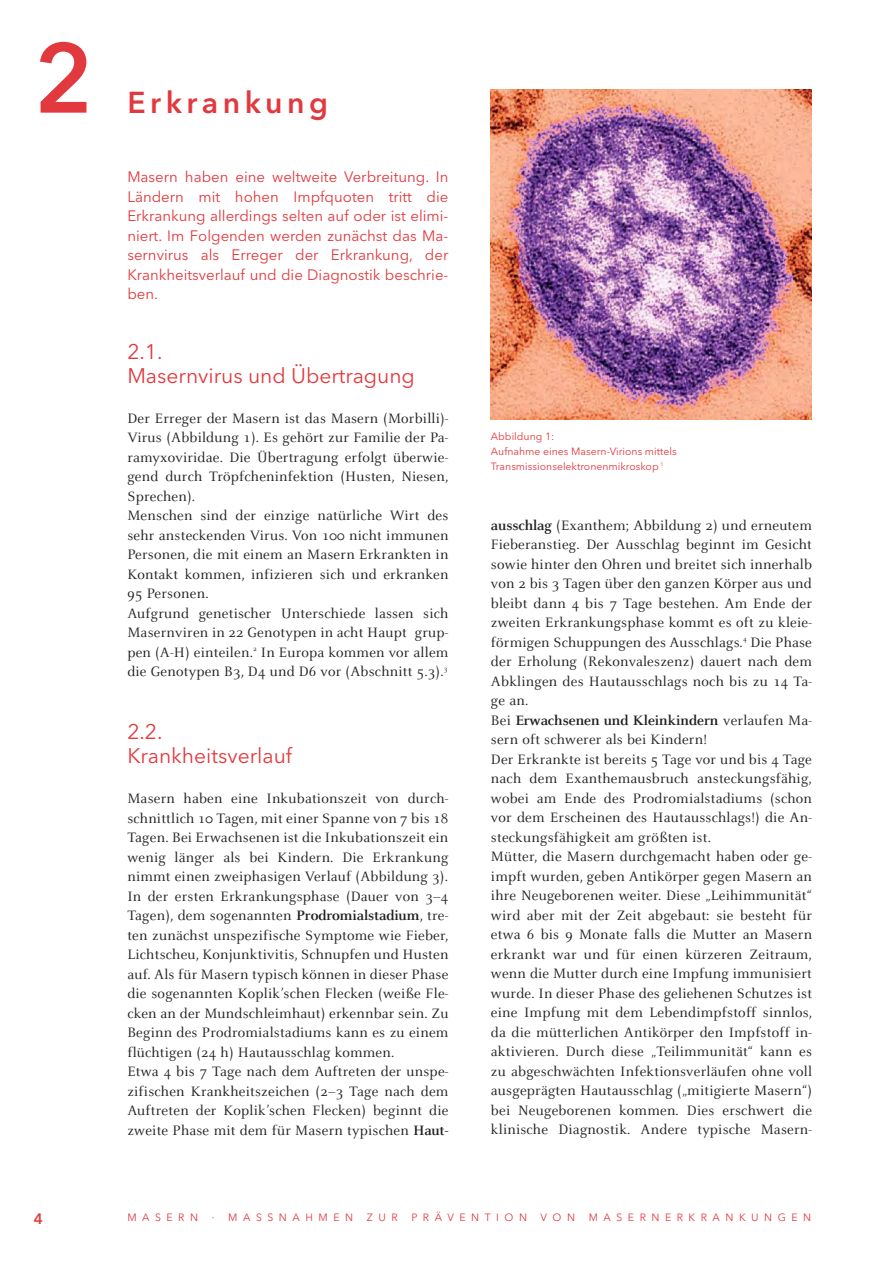
<style>
.page{position:relative;width:893px;height:1263px;background:#fff}
.page>*{position:absolute;margin:0;border:0;box-sizing:border-box;transform-origin:0 0}
.t1{font:600 97.5px "Avenir Next LT Pro";color:#e1393e}
.t2{font:600 30px "Avenir Next LT Pro";letter-spacing:.15em;color:#e1393e}
.t3{font:21px/24px "Avenir Next LT Pro";color:#e1393e}
.t4{font:15px/19.5px "Celeste";letter-spacing:.015em;color:#231f20}
.t5{font:15px/19.5px "Avenir Next LT Pro";color:#e1393e;text-align:justify}
.t6{font:600 15px "Avenir Next LT Pro";color:#e1393e}
.t7{font:10.5px/15px "Avenir Next LT Pro";color:#e1393e}
.t8{font:10.5px "Avenir Next LT Pro";letter-spacing:.53em;color:#e1393e}
.s1{font-weight:700}
</style>
<div class="page">
<img style="left:491px;top:90px;width:321px;height:329px">
<h1 class="t1" style="left:34px;top:41px;width:61px">2</h1>
<h2 class="t2" style="left:127px;top:90px;width:202px">Erkrankung</h2>
<p class="t5" style="left:127px;top:168px;width:323px">Masern haben eine weltweite Verbreitung. In Ländern mit hohen Impfquoten tritt die Erkrankung allerdings selten auf oder ist elimi&shy;niert. Im Folgenden werden zunächst das Ma&shy;sernvirus als Erreger der Erkrankung, der Krankheitsverlauf und die Diagnostik beschrie&shy;ben.</p>
<h3 class="t3" style="left:127px;top:342px;width:289px">2.1.<br>Masernvirus und Übertragung</h3>
<p class="t4" style="left:127px;top:410px;width:323px">Der Erreger der Masern ist das Masern (Morbilli)- Virus (Abbildung 1). Es gehört zur Familie der Pa&shy;ramyxoviridae. Die Übertragung erfolgt überwie&shy;gend durch Tröpfcheninfektion (Husten, Niesen, Sprechen).<br>Menschen sind der einzige natürliche Wirt des sehr ansteckenden Virus. Von 100 nicht immunen Personen, die mit einem an Masern Erkrankten in Kontakt kommen, infizieren sich und erkranken 95 Personen.<br>Aufgrund genetischer Unterschiede lassen sich Masernviren in 22 Genotypen in acht Haupt grup&shy;pen (A-H) einteilen.<sup>2</sup> In Europa kommen vor allem die Genotypen B3, D4 und D6 vor (Abschnitt 5.3).<sup>3</sup></p>
<h3 class="t3" style="left:127px;top:722px;width:166px">2.2.<br>Krankheitsverlauf</h3>
<p class="t4" style="left:127px;top:790px;width:323px">Masern haben eine Inkubationszeit von durch&shy;schnittlich 10 Tagen, mit einer Spanne von 7 bis 18<br>Tagen. Bei Erwachsenen ist die Inkubationszeit ein wenig länger als bei Kindern. Die Erkrankung nimmt einen zweiphasigen Verlauf (Abbildung 3).<br>In der ersten Erkrankungsphase (Dauer von 3–4<br>Tagen), dem sogenannten <span class="s1">Prodromialstadium</span>, tre&shy;ten zunächst unspezifische Symptome wie Fieber, Lichtscheu, Konjunktivitis, Schnupfen und Husten auf. Als für Masern typisch können in dieser Phase die sogenannten Koplik’schen Flecken (weiße Fle&shy;cken an der Mundschleimhaut) erkennbar sein. Zu Beginn des Prodromialstadiums kann es zu einem flüchtigen (24 h) Hautausschlag kommen.<br>Etwa 4 bis 7 Tage nach dem Auftreten der unspe&shy;zifischen Krankheitszeichen (2–3 Tage nach dem Auftreten der Koplik’schen Flecken) beginnt die zweite Phase mit dem für Masern typischen <span class="s1">Haut-</span></p>
<p class="t7" style="left:491px;top:430px;width:187px">Abbildung 1:<br>Aufnahme eines Masern-Virions mittels<br>Transmissionselektronenmikroskop <sup>1</sup></p>
<p class="t4" style="left:491px;top:517px;width:323px"><span class="s1">ausschlag</span> (Exanthem; Abbildung 2) und erneutem Fieberanstieg. Der Ausschlag beginnt im Gesicht sowie hinter den Ohren und breitet sich innerhalb von 2 bis 3 Tagen über den ganzen Körper aus und bleibt dann 4 bis 7 Tage bestehen. Am Ende der zweiten Erkrankungsphase kommt es oft zu kleie&shy;förmigen Schuppungen des Ausschlags.<sup>4</sup> Die Phase der Erholung (Rekonvaleszenz) dauert nach dem Abklingen des Hautausschlags noch bis zu 14 Ta&shy;ge an.<br>Bei <span class="s1">Erwachsenen und Kleinkindern</span> verlaufen Ma&shy;sern oft schwerer als bei Kindern!<br>Der Erkrankte ist bereits 5 Tage vor und bis 4 Tage nach dem Exanthemausbruch ansteckungsfähig, wobei am Ende des Prodromialstadiums (schon vor dem Erscheinen des Hautausschlags!) die An&shy;steckungsfähigkeit am größten ist.<br>Mütter, die Masern durchgemacht haben oder ge&shy;impft wurden, geben Antikörper gegen Masern an ihre Neugeborenen weiter. Diese „Leihimmunität“ wird aber mit der Zeit abgebaut: sie besteht für etwa 6 bis 9 Monate falls die Mutter an Masern erkrankt war und für einen kürzeren Zeitraum, wenn die Mutter durch eine Impfung immunisiert wurde. In dieser Phase des geliehenen Schutzes ist eine Impfung mit dem Lebendimpfstoff sinnlos, da die mütterlichen Antikörper den Impfstoff in&shy;aktivieren. Durch diese „Teilimmunität“ kann es zu abgeschwächten Infektionsverläufen ohne voll ausgeprägten Hautausschlag („mitigierte Masern“) bei Neugeborenen kommen. Dies erschwert die klinische Diagnostik. Andere typische Masern-</p>
<p class="t6" style="left:34px;top:1213px;width:11px">4</p>
<p class="t7" style="left:127px;top:1210px;width:72px">MASERN</p>
<p class="t8" style="left:212px;top:1213px;width:143px">· MASSNAHMEN</p>
<p class="t7" style="left:367px;top:1210px;width:32px">ZUR</p>
<p class="t8" style="left:411px;top:1213px;width:117px">PRÄVENTION</p>
<p class="t7" style="left:541px;top:1210px;width:36px">VON</p>
<p class="t8" style="left:589px;top:1213px;width:224px">MASERNERKRANKUNGEN</p>
</div>
